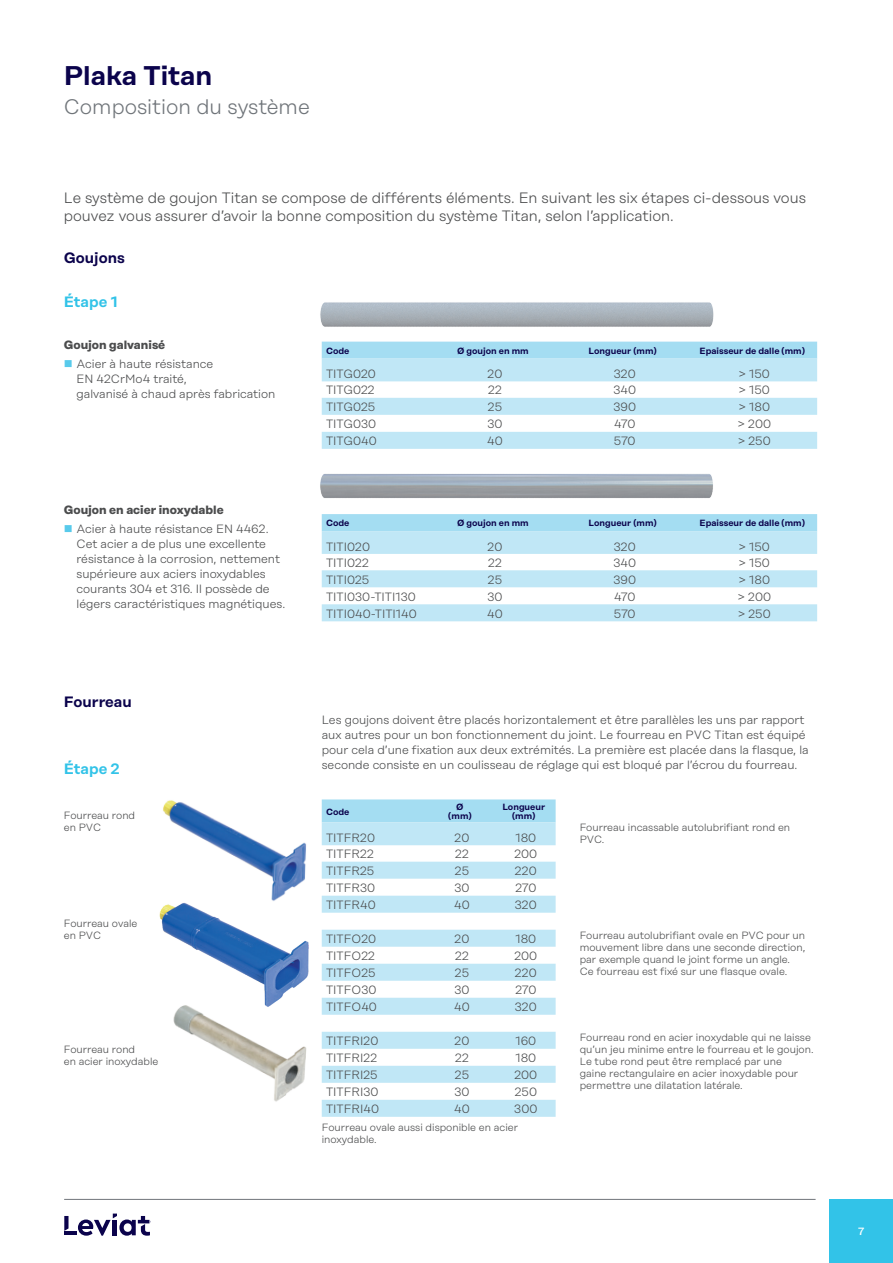
<style>
.page{position:relative;width:893px;height:1263px;background:#fff}
.page>*{position:absolute;margin:0;border:0;box-sizing:border-box;transform-origin:0 0}
.t1{font:600 27px "Rational Display";color:#0b034c}
.t2{font:300 21px "Rational Display";color:#70757a}
.t3{font:300 15px/18px "Rational Display";color:#4b4c4d}
.t4{font:600 15px "Rational Display";color:#0b034c}
.t5{font:600 15px "Rational Display";color:#32c3e8}
.t6{font:300 12px/15px "Rational Display";color:#4b4c4d}
.t7{font:700 12px "Rational Display";color:#4b4c4d}
.t8{font:300 10.5px/12px "Rational Display";color:#4b4c4d}
.t9{font:500 10.5px "Rational Display";color:#fff}
.t10{font:600 9px/9px "Rational Display";color:#0b034c;text-align:center}
.s1{color:#58caeb}
</style>
<div class="page">
<hr style="left:64px;top:1199px;width:752px;height:1px;background:#70757a">
<div style="left:829px;top:1199px;width:64px;height:64px;background:#32c3e8"></div>
<hr style="left:64px;top:1231px;width:13px;height:4px;background:#0b034c">
<svg style="left:64px;top:1216px;width:5px;height:15px"></svg>
<svg style="left:78px;top:1213px;width:72px;height:23px"></svg>
<svg style="left:322px;top:342px;width:495px;height:107px"></svg>
<div style="left:322px;top:799px;width:234px;height:23px;background:#a4ddf2"></div>
<svg style="left:322px;top:822px;width:234px;height:295px;fill:#c0e7f6"></svg>
<svg style="left:322px;top:514px;width:495px;height:107px"></svg>
<img style="left:163px;top:800px;width:143px;height:93px">
<img style="left:159px;top:893px;width:150px;height:101px">
<img style="left:173px;top:994px;width:134px;height:108px">
<h1 class="t1" style="left:64px;top:60px;width:150px">Plaka Titan</h1>
<h2 class="t2" style="left:64px;top:95px;width:248px">Composition du système</h2>
<p class="t3" style="left:64px;top:189px;width:744px">Le système de goujon Titan se compose de différents éléments. En suivant les six étapes ci-dessous vous pouvez vous assurer d’avoir la bonne composition du système Titan, selon l’application.</p>
<p class="t4" style="left:64px;top:249px;width:63px">Goujons</p>
<p class="t5" style="left:64px;top:293px;width:56px">Étape 1</p>
<p class="t7" style="left:64px;top:337px;width:103px">Goujon galvanisé</p>
<p class="t6" style="left:77px;top:356px;width:200px;text-indent:-13px"><span class="s1">■</span> Acier à haute résistance<br>EN 42CrMo4 traité,<br>galvanisé à chaud après fabrication</p>
<p class="t10" style="left:326px;top:346px;width:25px">Code</p>
<p class="t10" style="left:457px;top:346px;width:73px">Ø goujon en mm</p>
<p class="t10" style="left:588px;top:346px;width:70px">Longueur (mm)</p>
<p class="t10" style="left:700px;top:346px;width:107px">Epaisseur de dalle (mm)</p>
<p class="t6" style="left:326px;top:366px;width:51px">TITG020</p>
<p class="t6" style="left:488px;top:366px;width:16px">20</p>
<p class="t6" style="left:614px;top:366px;width:24px">320</p>
<p class="t6" style="left:739px;top:366px;width:33px">&gt; 150</p>
<p class="t6" style="left:326px;top:383px;width:50px">TITG022</p>
<p class="t6" style="left:488px;top:383px;width:15px">22</p>
<p class="t6" style="left:613px;top:383px;width:24px">340</p>
<p class="t6" style="left:739px;top:383px;width:33px">&gt; 150</p>
<p class="t6" style="left:326px;top:399px;width:51px">TITG025</p>
<p class="t6" style="left:488px;top:399px;width:16px">25</p>
<p class="t6" style="left:613px;top:399px;width:24px">390</p>
<p class="t6" style="left:739px;top:399px;width:33px">&gt; 180</p>
<p class="t6" style="left:326px;top:416px;width:52px">TITG030</p>
<p class="t6" style="left:487px;top:416px;width:17px">30</p>
<p class="t6" style="left:614px;top:416px;width:23px">470</p>
<p class="t6" style="left:738px;top:416px;width:35px">&gt; 200</p>
<p class="t6" style="left:326px;top:433px;width:52px">TITG040</p>
<p class="t6" style="left:487px;top:433px;width:17px">40</p>
<p class="t6" style="left:614px;top:433px;width:23px">570</p>
<p class="t6" style="left:738px;top:433px;width:34px">&gt; 250</p>
<p class="t7" style="left:64px;top:502px;width:161px">Goujon en acier inoxydable</p>
<p class="t6" style="left:77px;top:521px;width:210px;text-indent:-13px"><span class="s1">■</span> Acier à haute résistance EN 4462.<br>Cet acier a de plus une excellente résistance à la corrosion, nettement supérieure aux aciers inoxydables courants 304 et 316. Il possède de légers caractéristiques magnétiques.</p>
<p class="t4" style="left:64px;top:693px;width:70px">Fourreau</p>
<p class="t5" style="left:64px;top:760px;width:57px">Étape 2</p>
<p class="t8" style="left:64px;top:809px;width:73px">Fourreau rond en PVC</p>
<p class="t8" style="left:64px;top:917px;width:75px">Fourreau ovale en PVC</p>
<p class="t8" style="left:64px;top:1043px;width:96px">Fourreau rond<br>en acier inoxydable</p>
<p class="t10" style="left:326px;top:518px;width:25px">Code</p>
<p class="t10" style="left:457px;top:518px;width:73px">Ø goujon en mm</p>
<p class="t10" style="left:588px;top:518px;width:70px">Longueur (mm)</p>
<p class="t10" style="left:700px;top:518px;width:107px">Epaisseur de dalle (mm)</p>
<p class="t6" style="left:326px;top:539px;width:46px">TITI020</p>
<p class="t6" style="left:488px;top:539px;width:16px">20</p>
<p class="t6" style="left:614px;top:539px;width:24px">320</p>
<p class="t6" style="left:739px;top:539px;width:33px">&gt; 150</p>
<p class="t6" style="left:326px;top:555px;width:44px">TITI022</p>
<p class="t6" style="left:488px;top:555px;width:15px">22</p>
<p class="t6" style="left:613px;top:555px;width:24px">340</p>
<p class="t6" style="left:739px;top:555px;width:33px">&gt; 150</p>
<p class="t6" style="left:326px;top:572px;width:45px">TITI025</p>
<p class="t6" style="left:488px;top:572px;width:16px">25</p>
<p class="t6" style="left:613px;top:572px;width:24px">390</p>
<p class="t6" style="left:739px;top:572px;width:33px">&gt; 180</p>
<p class="t6" style="left:326px;top:589px;width:91px">TITI030-TITI130</p>
<p class="t6" style="left:487px;top:589px;width:17px">30</p>
<p class="t6" style="left:614px;top:589px;width:23px">470</p>
<p class="t6" style="left:738px;top:589px;width:35px">&gt; 200</p>
<p class="t6" style="left:326px;top:606px;width:92px">TITI040-TITI140</p>
<p class="t6" style="left:487px;top:606px;width:17px">40</p>
<p class="t6" style="left:614px;top:606px;width:23px">570</p>
<p class="t6" style="left:738px;top:606px;width:34px">&gt; 250</p>
<p class="t6" style="left:322px;top:712px;width:488px">Les goujons doivent être placés horizontalement et être parallèles les uns par rapport aux autres pour un bon fonctionnement du joint. Le fourreau en PVC Titan est équipé pour cela d’une fixation aux deux extrémités. La première est placée dans la flasque, la seconde consiste en un coulisseau de réglage qui est bloqué par l’écrou du fourreau.</p>
<p class="t10" style="left:326px;top:807px;width:25px">Code</p>
<p class="t10" style="left:448px;top:802px;width:25px">Ø (mm)</p>
<p class="t10" style="left:502px;top:802px;width:44px">Longueur (mm)</p>
<p class="t6" style="left:326px;top:830px;width:51px">TITFR20</p>
<p class="t6" style="left:455px;top:830px;width:16px">20</p>
<p class="t6" style="left:515px;top:830px;width:22px">180</p>
<p class="t6" style="left:326px;top:846px;width:49px">TITFR22</p>
<p class="t6" style="left:455px;top:846px;width:15px">22</p>
<p class="t6" style="left:514px;top:846px;width:24px">200</p>
<p class="t6" style="left:326px;top:863px;width:50px">TITFR25</p>
<p class="t6" style="left:455px;top:863px;width:16px">25</p>
<p class="t6" style="left:515px;top:863px;width:23px">220</p>
<p class="t6" style="left:326px;top:880px;width:51px">TITFR30</p>
<p class="t6" style="left:454px;top:880px;width:17px">30</p>
<p class="t6" style="left:515px;top:880px;width:23px">270</p>
<p class="t6" style="left:326px;top:897px;width:51px">TITFR40</p>
<p class="t6" style="left:454px;top:897px;width:17px">40</p>
<p class="t6" style="left:515px;top:897px;width:24px">320</p>
<p class="t6" style="left:326px;top:931px;width:52px">TITFO20</p>
<p class="t6" style="left:455px;top:931px;width:16px">20</p>
<p class="t6" style="left:515px;top:931px;width:22px">180</p>
<p class="t6" style="left:326px;top:948px;width:51px">TITFO22</p>
<p class="t6" style="left:455px;top:948px;width:15px">22</p>
<p class="t6" style="left:514px;top:948px;width:24px">200</p>
<p class="t6" style="left:326px;top:965px;width:51px">TITFO25</p>
<p class="t6" style="left:455px;top:965px;width:16px">25</p>
<p class="t6" style="left:515px;top:965px;width:23px">220</p>
<p class="t6" style="left:326px;top:982px;width:52px">TITFO30</p>
<p class="t6" style="left:454px;top:982px;width:17px">30</p>
<p class="t6" style="left:515px;top:982px;width:23px">270</p>
<p class="t6" style="left:326px;top:999px;width:52px">TITFO40</p>
<p class="t6" style="left:454px;top:999px;width:17px">40</p>
<p class="t6" style="left:515px;top:999px;width:24px">320</p>
<p class="t6" style="left:326px;top:1033px;width:54px">TITFRI20</p>
<p class="t6" style="left:455px;top:1033px;width:16px">20</p>
<p class="t6" style="left:515px;top:1033px;width:22px">160</p>
<p class="t6" style="left:326px;top:1050px;width:53px">TITFRI22</p>
<p class="t6" style="left:455px;top:1050px;width:15px">22</p>
<p class="t6" style="left:515px;top:1050px;width:22px">180</p>
<p class="t6" style="left:326px;top:1067px;width:53px">TITFRI25</p>
<p class="t6" style="left:455px;top:1067px;width:16px">25</p>
<p class="t6" style="left:514px;top:1067px;width:24px">200</p>
<p class="t6" style="left:326px;top:1084px;width:54px">TITFRI30</p>
<p class="t6" style="left:454px;top:1084px;width:17px">30</p>
<p class="t6" style="left:515px;top:1084px;width:24px">250</p>
<p class="t6" style="left:326px;top:1101px;width:55px">TITFRI40</p>
<p class="t6" style="left:454px;top:1101px;width:17px">40</p>
<p class="t6" style="left:514px;top:1101px;width:25px">300</p>
<p class="t8" style="left:322px;top:1121px;width:198px">Fourreau ovale aussi disponible en acier inoxydable.</p>
<p class="t8" style="left:580px;top:822px;width:212px">Fourreau incassable autolubrifiant rond en<br>PVC.</p>
<p class="t8" style="left:580px;top:929px;width:227px">Fourreau autolubrifiant ovale en PVC pour un mouvement libre dans une seconde direction, par exemple quand le joint forme un angle.<br>Ce fourreau est fixé sur une flasque ovale.</p>
<p class="t8" style="left:580px;top:1031px;width:235px">Fourreau rond en acier inoxydable qui ne laisse qu’un jeu minime entre le fourreau et le goujon.<br>Le tube rond peut être remplacé par une<br>gaine rectangulaire en acier inoxydable pour permettre une dilatation latérale.</p>
<p class="t9" style="left:858px;top:1225px;width:8px">7</p>
</div>
